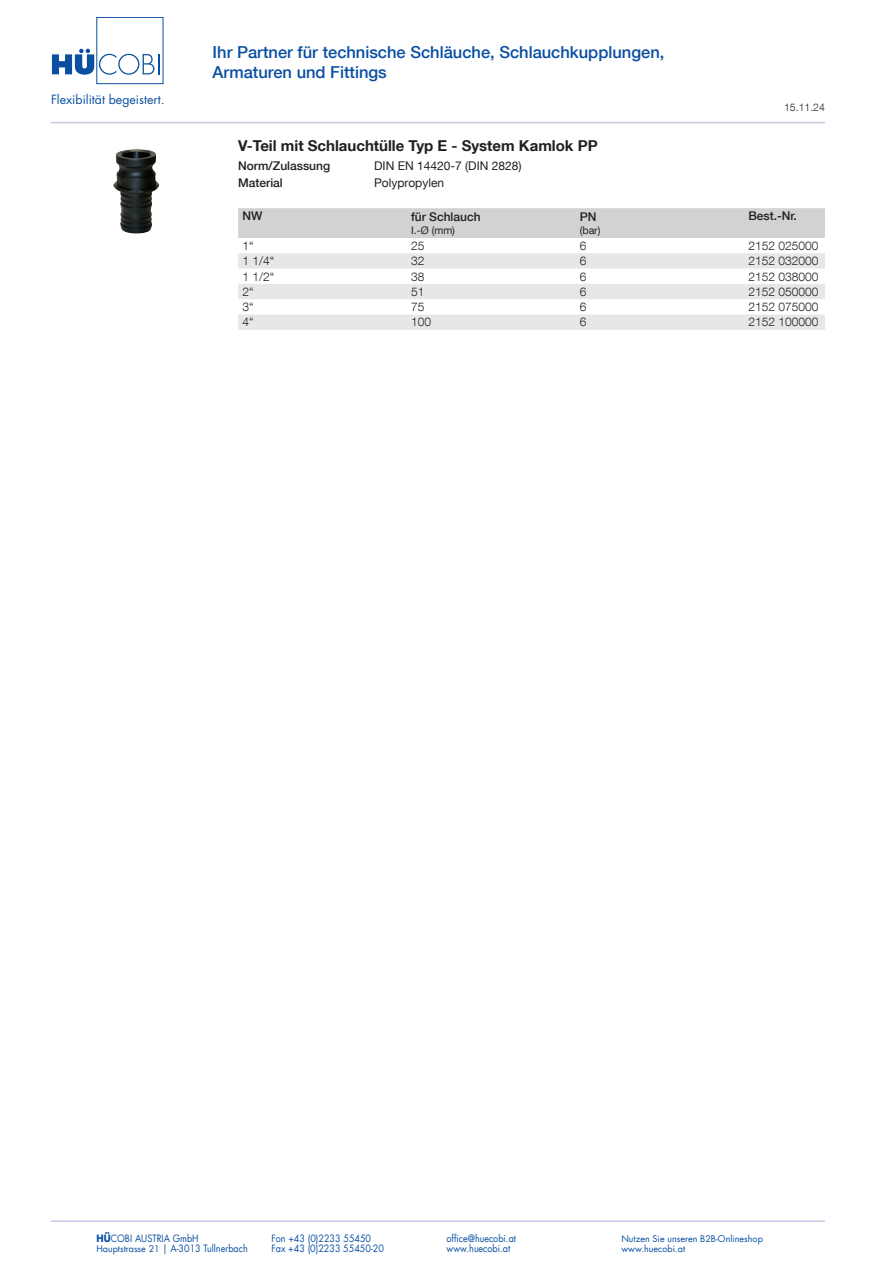
<style>
.page{position:relative;width:893px;height:1263px;background:#fff}
.page>*{position:absolute;margin:0;border:0;box-sizing:border-box;transform-origin:0 0}
.t1{font:500 16.5px/19.8px "Helvetica Neue LT Com";color:#0a4fa2}
.t2{font:700 15px "Helvetica Neue LT Com";color:#231f20}
.t3{font:12.3px "Futura LT";color:#0a4fa2}
.t4{font:300 12px "Helvetica Neue LT Com";color:#231f20}
.t5{font:500 12px "Helvetica Neue LT Com";color:#231f20}
.t6{font:12px "Helvetica Neue LT Com";color:#231f20}
.t7{font:10.5px "Helvetica Neue LT Com";color:#231f20}
.t8{font:300 10.5px "Helvetica Neue LT Com";color:#231f20}
.t9{font:9.9px "Futura LT";color:#0a4fa2;scale:.91 1}
.t10{font:9px "Futura LT";color:#0a4fa2}
.s1{font-weight:700}
.s2{font-size:9px}
</style>
<div class="page">
<hr style="left:51px;top:122px;width:774px;height:1px;background:#c7cbe6">
<hr style="left:51px;top:1220px;width:774px;height:2px;background:#c7cbe6">
<div style="left:96px;top:17px;width:67px;height:67px;border:1px solid #0a4fa2"></div>
<svg style="left:52px;top:49px;width:108px;height:26px"></svg>
<div style="left:238px;top:208px;width:587px;height:30px;background:#d1d2d4"></div>
<svg style="left:238px;top:253px;width:587px;height:77px;fill:#e6e7e9"></svg>
<img style="left:113px;top:149px;width:47px;height:85px">
<p class="t3" style="left:51px;top:91px;width:115px">Flexibilität begeistert.</p>
<h1 class="t1" style="left:213px;top:42px;width:453px">Ihr Partner für technische Schläuche, Schlauchkupplungen,<br>Armaturen und Fittings</h1>
<h2 class="t2" style="left:238px;top:136px;width:361px">V-Teil mit Schlauchtülle Typ E - System Kamlok PP</h2>
<p class="t5" style="left:238px;top:158px;width:94px">Norm/Zulassung</p>
<p class="t6" style="left:374px;top:158px;width:149px">DIN EN 14420-7 (DIN 2828)</p>
<p class="t5" style="left:238px;top:175px;width:46px">Material</p>
<p class="t6" style="left:374px;top:175px;width:72px">Polypropylen</p>
<p class="t5" style="left:242px;top:209px;width:21px">NW</p>
<p class="t5" style="left:411px;top:210px;width:71px">für Schlauch</p>
<p class="t7" style="left:411px;top:223px;width:45px">I.-Ø (mm)</p>
<p class="t5" style="left:580px;top:210px;width:18px">PN</p>
<p class="t7" style="left:580px;top:223px;width:22px">(bar)</p>
<p class="t8" style="left:784px;top:101px;width:42px">15.11.24</p>
<p class="t5" style="left:748px;top:209px;width:50px">Best.-Nr.</p>
<p class="t4" style="left:242px;top:238px;width:13px">1“</p>
<p class="t4" style="left:411px;top:238px;width:15px">25</p>
<p class="t4" style="left:580px;top:238px;width:8px">6</p>
<p class="t4" style="left:748px;top:238px;width:72px">2152 025000</p>
<p class="t4" style="left:242px;top:254px;width:33px">1 1/4“</p>
<p class="t4" style="left:411px;top:254px;width:15px">32</p>
<p class="t4" style="left:580px;top:254px;width:8px">6</p>
<p class="t4" style="left:748px;top:254px;width:72px">2152 032000</p>
<p class="t4" style="left:242px;top:269px;width:33px">1 1/2“</p>
<p class="t4" style="left:411px;top:269px;width:15px">38</p>
<p class="t4" style="left:580px;top:269px;width:8px">6</p>
<p class="t4" style="left:748px;top:269px;width:72px">2152 038000</p>
<p class="t4" style="left:242px;top:284px;width:13px">2“</p>
<p class="t4" style="left:411px;top:284px;width:15px">51</p>
<p class="t4" style="left:580px;top:284px;width:8px">6</p>
<p class="t4" style="left:748px;top:284px;width:72px">2152 050000</p>
<p class="t4" style="left:242px;top:300px;width:13px">3“</p>
<p class="t4" style="left:411px;top:300px;width:15px">75</p>
<p class="t4" style="left:580px;top:300px;width:8px">6</p>
<p class="t4" style="left:748px;top:300px;width:72px">2152 075000</p>
<p class="t4" style="left:242px;top:315px;width:13px">4“</p>
<p class="t4" style="left:411px;top:315px;width:22px">100</p>
<p class="t4" style="left:580px;top:315px;width:8px">6</p>
<p class="t4" style="left:748px;top:315px;width:72px">2152 100000</p>
<p class="t9" style="left:97px;top:1232px;width:114px"><span class="s1">HÜ</span>COBI AUSTRIA GmbH</p>
<p class="t9" style="left:271px;top:1232px;width:111px">Fon +43 (0)2233 55450</p>
<p class="t9" style="left:446px;top:1232px;width:78px">office@huecobi.at</p>
<p class="t10" style="left:621px;top:1233px;width:143px">Nutzen Sie unseren B2B-Onlineshop</p>
<p class="t9" style="left:97px;top:1242px;width:168px"><span class="s2">Hauptstrasse 21</span> | A-3013 Tullnerbach</p>
<p class="t9" style="left:271px;top:1242px;width:125px">Fax +43 (0)2233 55450-20</p>
<p class="t9" style="left:446px;top:1242px;width:72px">www.huecobi.at</p>
<p class="t10" style="left:621px;top:1243px;width:65px">www.huecobi.at</p>
</div>
